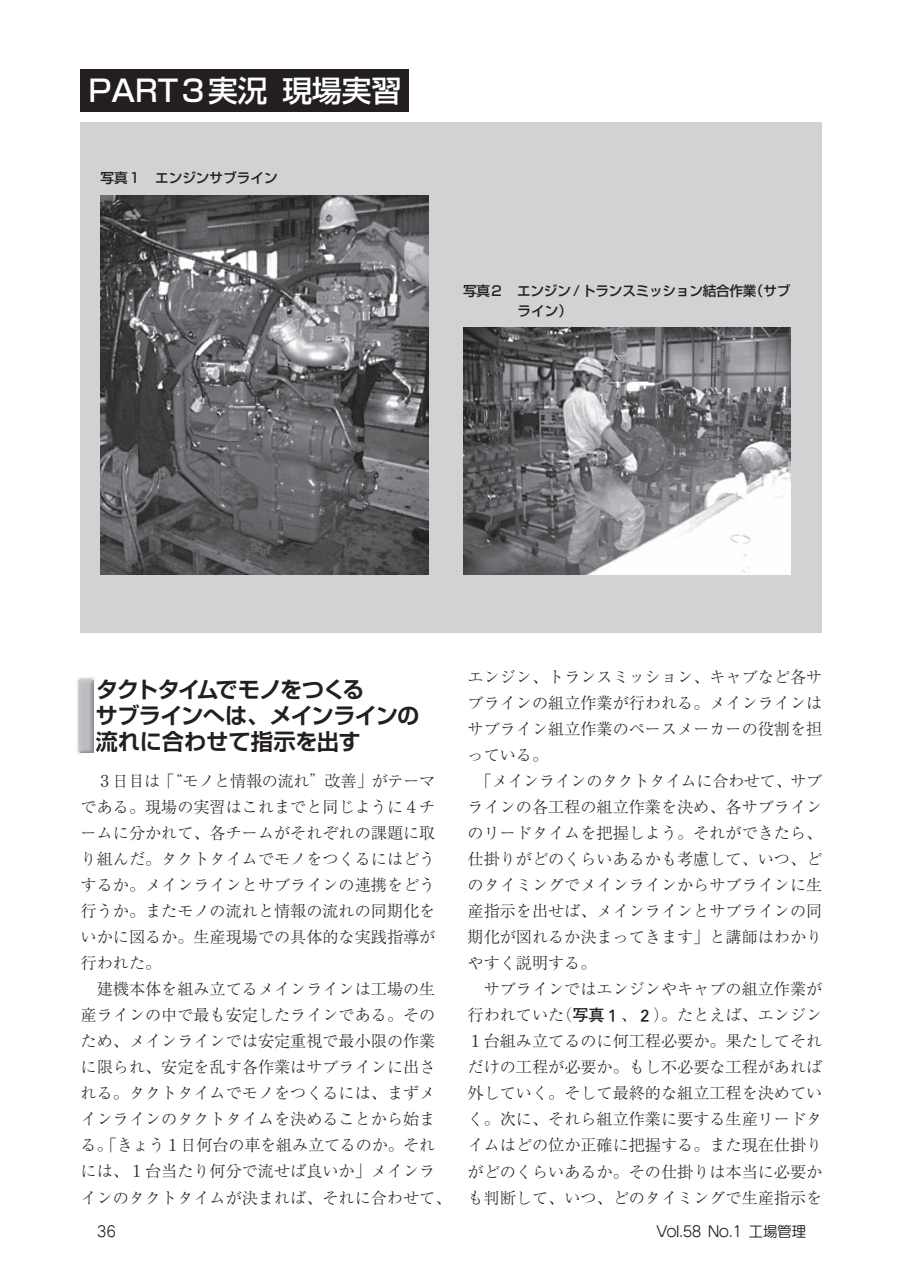
<style>
.page{position:relative;width:903px;height:1275px;background:#fff}
.page>*{position:absolute;margin:0;border:0;box-sizing:border-box;transform-origin:0 0}
.t1{font:500 29.75px "Shin Go Pro";color:#fff}
.t2{font:700 22.4px/26.1px "Shin Go Pro De";letter-spacing:-.035em;color:#231f20}
.t3{font:300 16.1px/26.1px "Ryumin Pro";color:#231f20;text-align:justify}
.t4{font:300 16.1px "Ryumin Pr 6";color:#231f20}
.t5{font:300 16.1px "Ryumin Pro";letter-spacing:-.025em;color:#231f20}
.t6{font:14.88px "Seurat Pro M";letter-spacing:-.045em;color:#231f20}
.t7{font:500 13.65px/19.8px "Shin Go Pro";letter-spacing:-.02em;color:#231f20}
.t8{font:500 13.65px "Shin Go Pro";color:#231f20}
.s1{font-family:"Tsuku Min Pro L";font-weight:400}
.s2{font-family:"Ryumin Pr 6"}
.s3{font-family:"Ryumin Pro"}
.s4{font-family:"Futo Go B101 Pr 6";font-weight:700}
.s5{font-family:"Iwa O Go Pro Db";font-weight:400;font-size:17.15px}
</style>
<div class="page">
<div style="left:81px;top:122px;width:741px;height:510px;background:#d1d2d4"></div>
<div style="left:81px;top:69px;width:328px;height:43px;background:#231f20"></div>
<img style="left:78px;top:677px;width:16px;height:2px">
<img style="left:77px;top:679px;width:20px;height:75px">
<svg style="left:96px;top:731px;width:2px;height:21px"></svg>
<img style="left:81px;top:681px;width:12px;height:72px">
<img style="left:100px;top:195px;width:328px;height:379px">
<img style="left:463px;top:328px;width:328px;height:246px">
<h1 class="t1" style="left:88px;top:67px;width:315px">PART３実況 現場実習</h1>
<p class="t8" style="left:100px;top:167px;width:179px">写真１　エンジンサブライン</p>
<p class="t7" style="left:518px;top:279px;width:274px;text-indent:-55px">写真２　エンジン / トランスミッション結合作業（サブライン）</p>
<h2 class="t2" style="left:95px;top:674px;width:326px">タクトタイムでモノをつくる<br>サブラインへは、メインラインの流れに合わせて指示を出す</h2>
<p class="t3" style="left:81px;top:766px;width:356px;text-indent:16px"><span class="s1">３</span><span class="s2">日目</span>は「“モノと<span class="s2">情報</span>の<span class="s2">流</span>れ”<span class="s2">改善</span>」がテーマである。<span class="s2">現場</span>の<span class="s2">実習</span>はこれまでと<span class="s2">同</span>じように<span class="s1">４</span>チームに<span class="s2">分</span>かれて、<span class="s2">各</span>チームがそれぞれの<span class="s2">課題</span>に<span class="s2">取</span>り<span class="s2">組</span>んだ。タクトタイムでモノをつくるにはどうするか。メインラインとサブラインの<span class="s2">連携</span>をどう<span class="s2">行</span>うか。またモノの<span class="s2">流</span>れと<span class="s2">情報</span>の<span class="s2">流</span>れの<span class="s2">同期化</span>を</p>
<p class="t4" style="left:81px;top:924px;width:356px"><span class="s3">いかに</span>図<span class="s3">るか。</span>生産現場<span class="s3">での</span>具体的<span class="s3">な</span>実践指導<span class="s3">が</span></p>
<p class="t3" style="left:81px;top:949px;width:82px"><span class="s2">行</span>われた。</p>
<p class="t3" style="left:97px;top:975px;width:340px"><span class="s2">建機本体</span>を<span class="s2">組</span>み<span class="s2">立</span>てるメインラインは<span class="s2">工場</span>の<span class="s2">生</span></p>
<p class="t3" style="left:81px;top:1001px;width:356px"><span class="s2">産</span>ラインの<span class="s2">中</span>で<span class="s2">最</span>も<span class="s2">安定</span>したラインである。その</p>
<p class="t3" style="left:81px;top:1027px;width:356px">ため、メインラインでは<span class="s2">安定重視</span>で<span class="s2">最小限</span>の<span class="s2">作業</span></p>
<p class="t3" style="left:81px;top:1053px;width:356px">に<span class="s2">限</span>られ、<span class="s2">安定</span>を<span class="s2">乱</span>す<span class="s2">各作業</span>はサブラインに<span class="s2">出</span>さ</p>
<p class="t3" style="left:81px;top:1079px;width:356px">れる。タクトタイムでモノをつくるには、まずメ</p>
<p class="t3" style="left:81px;top:1105px;width:356px">インラインのタクトタイムを<span class="s2">決</span>めることから<span class="s2">始</span>ま</p>
<p class="t3" style="left:81px;top:1131px;width:356px">る。「きょう<span class="s1">１</span><span class="s2">日何台</span>の<span class="s2">車</span>を<span class="s2">組</span>み<span class="s2">立</span>てるのか。それ</p>
<p class="t3" style="left:81px;top:1157px;width:356px">には、<span class="s1">１</span><span class="s2">台当</span>たり<span class="s2">何分</span>で<span class="s2">流</span>せば<span class="s2">良</span>いか」メインラ</p>
<p class="t3" style="left:81px;top:1183px;width:372px">インのタクトタイムが<span class="s2">決</span>まれば、それに<span class="s2">合</span>わせて、</p>
<p class="t3" style="left:468px;top:662px;width:356px">エンジン、トランスミッション、キャブなど<span class="s2">各</span>サ</p>
<p class="t3" style="left:468px;top:688px;width:356px">ブラインの<span class="s2">組立作業</span>が<span class="s2">行</span>われる。メインラインは</p>
<p class="t3" style="left:468px;top:714px;width:356px">サブライン<span class="s2">組立作業</span>のペースメーカーの<span class="s2">役割</span>を<span class="s2">担</span></p>
<p class="t3" style="left:468px;top:740px;width:82px">っている。</p>
<p class="t5" style="left:476px;top:768px;width:348px">「メインラインのタクトタイムに<span class="s2">合</span>わせて、サブ</p>
<p class="t3" style="left:467px;top:792px;width:356px">ラインの<span class="s2">各工程</span>の<span class="s2">組立作業</span>を<span class="s2">決</span>め、<span class="s2">各</span>サブライン</p>
<p class="t3" style="left:467px;top:819px;width:356px">のリードタイムを<span class="s2">把握</span>しよう。それができたら、</p>
<p class="t3" style="left:467px;top:845px;width:356px"><span class="s2">仕掛</span>りがどのくらいあるかも<span class="s2">考慮</span>して、いつ、ど</p>
<p class="t3" style="left:467px;top:871px;width:356px">のタイミングでメインラインからサブラインに<span class="s2">生</span></p>
<p class="t3" style="left:467px;top:897px;width:356px"><span class="s2">産指示</span>を<span class="s2">出</span>せば、メインラインとサブラインの<span class="s2">同</span></p>
<p class="t3" style="left:467px;top:923px;width:356px"><span class="s2">期化</span>が<span class="s2">図</span>れるか<span class="s2">決</span>まってきます」と<span class="s2">講師</span>はわかり</p>
<p class="t3" style="left:467px;top:949px;width:130px">やすく<span class="s2">説明</span>する。</p>
<p class="t3" style="left:484px;top:975px;width:340px">サブラインではエンジンやキャブの<span class="s2">組立作業</span>が</p>
<p class="t3" style="left:467px;top:1001px;width:356px"><span class="s2">行</span>われていた（<span class="s4">写真</span><span class="s5">１</span>、<span class="s5">２</span>）。たとえば、エンジン</p>
<p class="t3" style="left:468px;top:1027px;width:356px"><span class="s1">１</span><span class="s2">台組</span>み<span class="s2">立</span>てるのに<span class="s2">何工程必要</span>か。<span class="s2">果</span>たしてそれ</p>
<p class="t3" style="left:468px;top:1053px;width:356px">だけの<span class="s2">工程</span>が<span class="s2">必要</span>か。もし<span class="s2">不必要</span>な<span class="s2">工程</span>があれば</p>
<p class="t3" style="left:468px;top:1079px;width:356px"><span class="s2">外</span>していく。そして<span class="s2">最終的</span>な<span class="s2">組立工程</span>を<span class="s2">決</span>めてい</p>
<p class="t3" style="left:468px;top:1105px;width:356px">く。<span class="s2">次</span>に、それら<span class="s2">組立作業</span>に<span class="s2">要</span>する<span class="s2">生産</span>リードタ</p>
<p class="t3" style="left:468px;top:1131px;width:356px">イムはどの<span class="s2">位</span>か<span class="s2">正確</span>に<span class="s2">把握</span>する。また<span class="s2">現在仕掛</span>り</p>
<p class="t3" style="left:468px;top:1157px;width:356px">がどのくらいあるか。その<span class="s2">仕掛</span>りは<span class="s2">本当</span>に<span class="s2">必要</span>か</p>
<p class="t3" style="left:468px;top:1183px;width:356px">も<span class="s2">判断</span>して、いつ、どのタイミングで<span class="s2">生産指示</span>を</p>
<p class="t6" style="left:97px;top:1222px;width:21px">36</p>
<p class="t6" style="left:657px;top:1222px;width:151px">Vol.58 No.1 工場管理</p>
</div>
